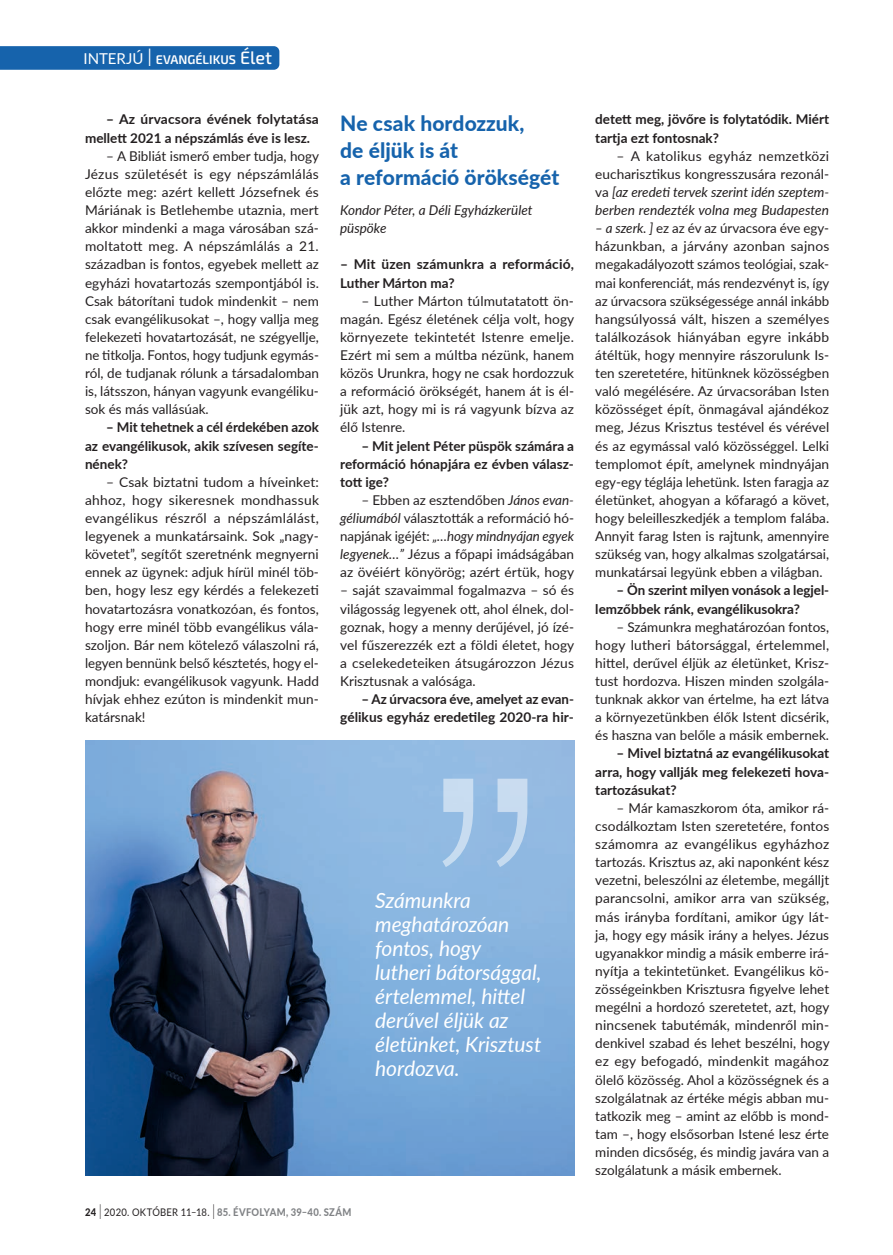
<style>
.page{position:relative;width:893px;height:1255px;background:#fff}
.page>*{position:absolute;margin:0;border:0;box-sizing:border-box;transform-origin:0 0}
.t1{font:630.6px "Cordia UPC";color:#fff}
.t2{font:italic 21px/24px "Lato";letter-spacing:-.005em;color:#fff}
.t3{font:800 21px/27px "Lato";letter-spacing:.005em;color:#1663ac}
.t4{font:13.5px/18.1px "Lato";color:#231f20;text-align:justify}
.t5{font:700 13.5px/18.1px "Lato";color:#231f20}
.t6{font:italic 13.5px/18.1px "Lato";color:#231f20}
.t7{font:600 12.6px "Exo 2";color:#fff}
.t8{font:800 10.5px "Lato";letter-spacing:.025em;color:#808285;scale:.9 1}
.s1{font-family:"Lato";font-weight:400;font-size:15px}
.s2{font-weight:300;font-size:25.2px}
.s3{font-weight:500;font-size:18px}
.s4{font-style:italic}
.s5{color:#231f20}
.s6{font-weight:300;font-size:21px;color:#231f20}
.s7{font-weight:400;color:#231f20}
.s8{font-style:normal}
</style>
<div class="page">
<svg style="left:0;top:46px;width:279px;height:24px;background:#1a65ad"></svg>
<img style="left:85px;top:740px;width:489px;height:435px">
<p class="t7" style="left:83px;top:52px;width:190px"><span class="s1">INTERJÚ</span> <span class="s2">I</span> EVANGÉLIKUS <span class="s3">Élet</span></p>
<p class="t5" style="left:85px;top:110px;width:235px;text-indent:21px">– Az úrvacsora évének folytatása mellett 2021 a népszámlás éve is lesz.</p>
<p class="t4" style="left:85px;top:146px;width:236px;text-indent:21px">– A Bibliát ismerő ember tudja, hogy Jézus születését is egy népszámlálás előzte meg: azért kellett Józsefnek és Máriának is Betlehembe utaznia, mert akkor mindenki a maga városában szá&shy;moltatott meg. A népszámlálás a 21. században is fontos, egyebek mellett az egyházi hovatartozás szempontjából is.<br>Csak bátorítani tudok mindenkit – nem csak evangélikusokat –, hogy vallja meg felekezeti hovatartozását, ne szégyellje, ne titkolja. Fontos, hogy tudjunk egymás&shy;ról, de tudjanak rólunk a társadalomban is, látsszon, hányan vagyunk evangéliku&shy;sok és más vallásúak.</p>
<p class="t5" style="left:85px;top:418px;width:235px;text-align:justify;text-indent:21px">– Mit tehetnek a cél érdekében azok az evangélikusok, akik szívesen segíte&shy;nének?</p>
<p class="t4" style="left:85px;top:472px;width:235px;text-indent:21px">– Csak biztatni tudom a híveinket: ahhoz, hogy sikeresnek mondhassuk evangélikus részről a népszámlálást, legyenek a munkatársaink. Sok „nagy&shy;követet”, segítőt szeretnénk megnyerni ennek az ügynek: adjuk hírül minél töb&shy;ben, hogy lesz egy kérdés a felekezeti hovatartozásra vonatkozóan, és fontos, hogy erre minél több evangélikus vála&shy;szoljon. Bár nem kötelező válaszolni rá, legyen bennünk belső késztetés, hogy el&shy;mondjuk: evangélikusok vagyunk. Hadd hívjak ehhez ezúton is mindenkit mun&shy;katársnak!</p>
<h2 class="t3" style="left:340px;top:109px;width:221px">Ne csak hordozzuk,<br>de éljük is át<br>a reformáció örökségét</h2>
<p class="t6" style="left:340px;top:200px;width:194px">Kondor Péter, a Déli Egyházkerület püspöke</p>
<p class="t5" style="left:340px;top:255px;width:235px">– Mit üzen számunkra a reformáció,<br>Luther Márton ma?</p>
<p class="t4" style="left:340px;top:291px;width:236px;text-indent:21px">– Luther Márton túlmutatatott ön&shy;magán. Egész életének célja volt, hogy környezete tekintetét Istenre emelje.<br>Ezért mi sem a múltba nézünk, hanem közös Urunkra, hogy ne csak hordozzuk a reformáció örökségét, hanem át is él&shy;jük azt, hogy mi is rá vagyunk bízva az élő Istenre.</p>
<p class="t5" style="left:340px;top:436px;width:235px;text-align:justify;text-indent:21px">– Mit jelent Péter püspök számára a reformáció hónapjára ez évben válasz&shy;tott ige?</p>
<p class="t4" style="left:340px;top:490px;width:236px;text-indent:21px">– Ebben az esztendőben <span class="s4">János evan&shy;géliumából</span> választották a reformáció hó&shy;napjának igéjét: <span class="s4">„…hogy mindnyájan egyek legyenek…”</span> Jézus a főpapi imádságában az övéiért könyörög; azért értük, hogy</p>
<p class="t4" style="left:340px;top:581px;width:236px">– saját szavaimmal fogalmazva – só és világosság legyenek ott, ahol élnek, dol&shy;goznak, hogy a menny derűjével, jó ízé&shy;vel fűszerezzék ezt a földi életet, hogy a cselekedeteiken átsugározzon Jézus Krisztusnak a valósága.</p>
<p class="t5" style="left:340px;top:689px;width:235px;text-align:right">– Az úrvacsora éve, amelyet az evan&shy;gélikus egyház eredetileg 2020-ra hir-</p>
<h1 class="t1" style="left:412px;top:245px;width:151px">‚‚</h1>
<h2 class="t2" style="left:375px;top:887px;width:168px">Számunkra meghatározóan fontos, hogy lutheri bátorsággal, értelemmel, hittel derűvel éljük az életünket, Krisztust hordozva.</h2>
<p class="t8" style="left:85px;top:1203px;width:297px"><span class="s5">24</span> <span class="s6">I</span> <span class="s7">2020. OKTÓBER 11–18.</span> <span class="s6">I</span> 85. ÉVFOLYAM, 39–40. SZÁM</p>
<p class="t5" style="left:595px;top:110px;width:235px">detett meg, jövőre is folytatódik. Miért tartja ezt fontosnak?</p>
<p class="t6" style="left:595px;top:146px;width:235px;text-align:justify;text-indent:21px"><span class="s8">– A katolikus egyház nemzetközi eucharisztikus kongresszusára rezonál&shy;va</span> [az eredeti tervek szerint idén szeptem&shy;berben rendezték volna meg Budapesten</p>
<p class="t4" style="left:595px;top:218px;width:236px"><span class="s4">– a szerk. ]</span> ez az év az úrvacsora éve egy&shy;házunkban, a járvány azonban sajnos megakadályozott számos teológiai, szak&shy;mai konferenciát, más rendezvényt is, így az úrvacsora szükségessége annál inkább hangsúlyossá vált, hiszen a személyes találkozások hiányában egyre inkább átéltük, hogy mennyire rászorulunk Is&shy;ten szeretetére, hitünknek közösségben való megélésére. Az úrvacsorában Isten közösséget épít, önmagával ajándékoz meg, Jézus Krisztus testével és vérével és az egymással való közösséggel. Lelki templomot épít, amelynek mindnyájan egy-egy téglája lehetünk. Isten faragja az életünket, ahogyan a kőfaragó a követ, hogy beleilleszkedjék a templom falába.<br>Annyit farag Isten is rajtunk, amennyire szükség van, hogy alkalmas szolgatársai, munkatársai legyünk ebben a világban.</p>
<p class="t5" style="left:595px;top:581px;width:235px;text-indent:21px">– Ön szerint milyen vonások a legjel&shy;lemzőbbek ránk, evangélikusokra?</p>
<p class="t4" style="left:595px;top:617px;width:235px;text-indent:21px">– Számunkra meghatározóan fontos, hogy lutheri bátorsággal, értelemmel, hittel, derűvel éljük az életünket, Krisz&shy;tust hordozva. Hiszen minden szolgála&shy;tunknak akkor van értelme, ha ezt látva a környezetünkben élők Istent dicsérik, és haszna van belőle a másik embernek.</p>
<p class="t5" style="left:595px;top:743px;width:235px;text-align:justify;text-indent:21px">– Mivel biztatná az evangélikusokat arra, hogy vallják meg felekezeti hova&shy;tartozásukat?</p>
<p class="t4" style="left:595px;top:798px;width:236px;text-indent:21px">– Már kamaszkorom óta, amikor rá&shy;csodálkoztam Isten szeretetére, fontos számomra az evangélikus egyházhoz tartozás. Krisztus az, aki naponként kész vezetni, beleszólni az életembe, megálljt parancsolni, amikor arra van szükség, más irányba fordítani, amikor úgy lát&shy;ja, hogy egy másik irány a helyes. Jézus ugyanakkor mindig a másik emberre irá&shy;nyítja a tekintetünket. Evangélikus kö&shy;zösségeinkben Krisztusra figyelve lehet megélni a hordozó szeretetet, azt, hogy nincsenek tabutémák, mindenről min&shy;denkivel szabad és lehet beszélni, hogy ez egy befogadó, mindenkit magához ölelő közösség. Ahol a közösségnek és a szolgálatnak az értéke mégis abban mu&shy;tatkozik meg – amint az előbb is mond&shy;tam –, hogy elsősorban Istené lesz érte minden dicsőség, és mindig javára van a szolgálatunk a másik embernek.</p>
</div>
